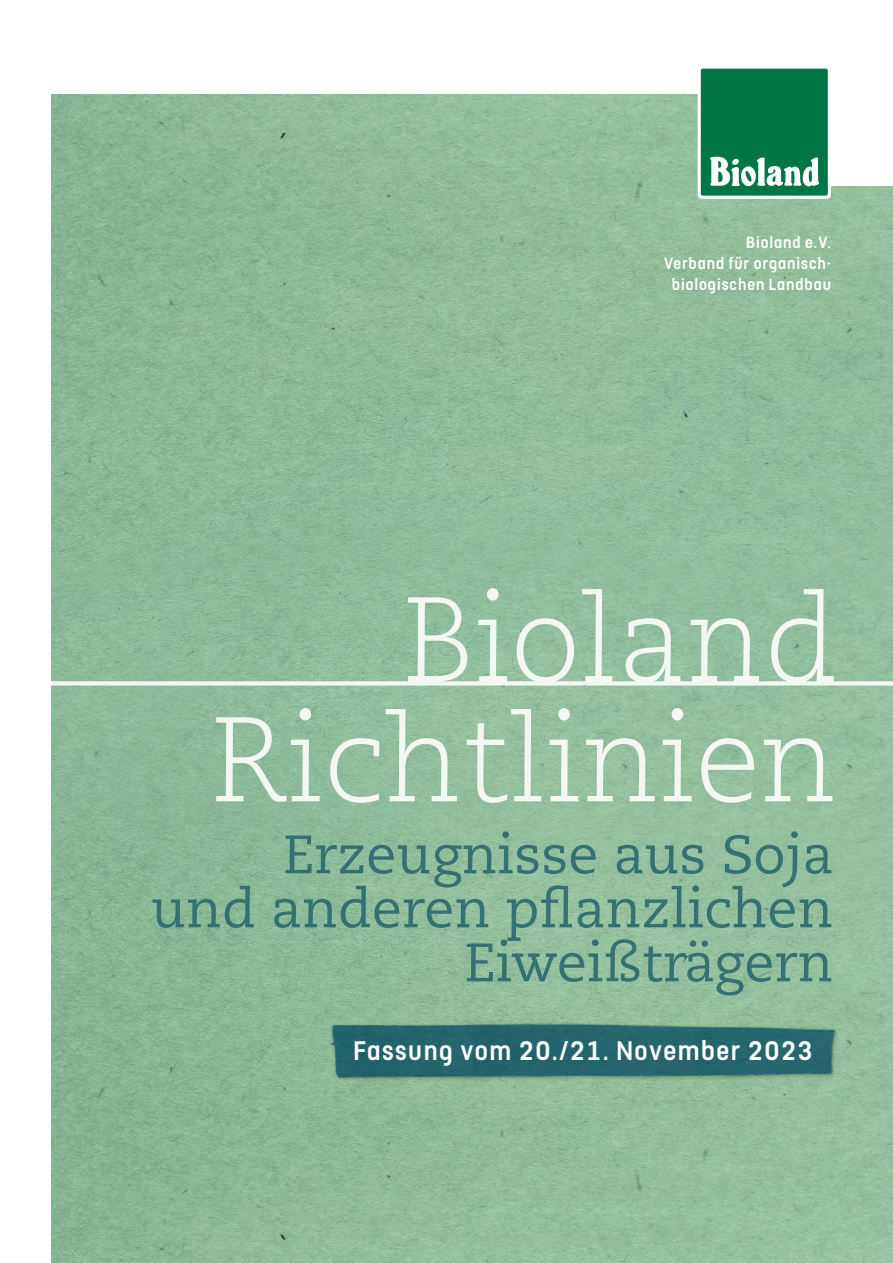
<style>
.page{position:relative;width:893px;height:1263px;background:#fff}
.page>*{position:absolute;margin:0;border:0;box-sizing:border-box;transform-origin:0 0}
.t1{font:54px/54px "Caecilia LT Pro 55 Roman";color:#2b686e;text-align:right}
.t2{font:500 30px "FS Dillon";letter-spacing:.05em;color:#fff}
.t3{font:500 18px/21px "FS Dillon";letter-spacing:.05em;color:#fff;text-align:right}
</style>
<div class="page">
<img style="left:51px;top:95px;width:842px;height:1168px">
<div style="left:715px;top:0;width:178px;height:186px;background:#fff"></div>
<svg style="left:698px;top:65px;width:133px;height:134px"></svg>
<div style="left:701px;top:69px;width:127px;height:127px;background:#007546;border-radius:2px"></div>
<svg style="left:710px;top:156px;width:109px;height:31px"></svg>
<svg style="left:216px;top:708px;width:616px;height:95px;fill:#94c0a1"></svg>
<svg style="left:51px;top:588px;width:842px;height:97px;background:#9cc4a9"></svg>
<img style="left:326px;top:1020px;width:516px;height:62px">
<p class="t3" style="left:664px;top:231px;width:169px">Bioland e.V.<br>Verband für organisch&shy;biologischen Landbau</p>
<p class="t1" style="left:151px;top:827px;width:684px">Erzeugnisse aus Soja<br>und anderen pflanzlichen<br>Eiweißträgern</p>
<p class="t2" style="left:353px;top:1029px;width:461px">Fassung vom 20./21. November 2023</p>
</div>
